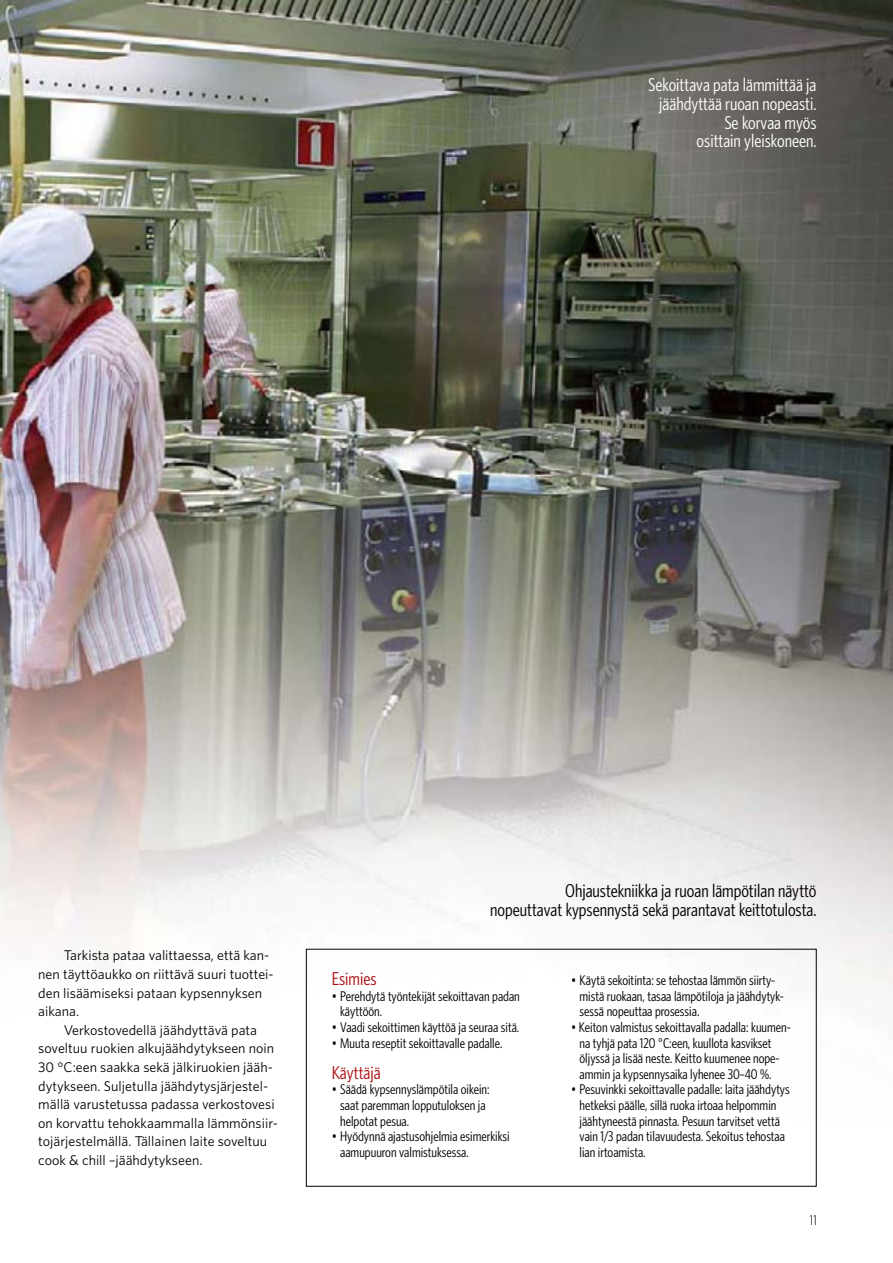
<style>
.page{position:relative;width:893px;height:1263px;background:#fff}
.page>*{position:absolute;margin:0;border:0;box-sizing:border-box;transform-origin:0 0}
.t1{font:18.6px/18.6px "Whitney Condensed";color:#000;text-align:right}
.t2{font:18.6px/18.6px "Whitney Condensed";color:#fff;text-align:right}
.t3{font:18.6px "Whitney Condensed";color:#ab0f14}
.t4{font:14.1px/15.6px "Whitney Condensed";color:#000}
.t5{font:14.1px/18.6px "Whitney";color:#000}
.t6{font:300 14.1px "Whitney Condensed";color:#000}
</style>
<div class="page">
<img style="left:0;top:0;width:893px;height:1120px">
<h1 class="t2" style="left:648px;top:75px;width:170px">Sekoittava pata lämmittää ja jäähdyttää ruoan nopeasti.<br>Se korvaa myös<br>osittain yleiskoneen.</h1>
<p class="t5" style="left:38px;top:946px;width:237px;text-indent:26px">Tarkista pataa valittaessa, että kan&shy;nen täyttöaukko on riittävä suuri tuottei&shy;den lisäämiseksi pataan kypsennyksen aikana.</p>
<p class="t5" style="left:38px;top:1020px;width:241px;text-indent:26px">Verkostovedellä jäähdyttävä pata soveltuu ruokien alkujäähdytykseen noin 30 °C:een saakka sekä jälkiruokien jääh&shy;dytykseen. Suljetulla jäähdytysjärjestel&shy;mällä varustetussa padassa verkostovesi on korvattu tehokkaammalla lämmönsiir&shy;tojärjestelmällä. Tällainen laite soveltuu cook &amp; chill –jäähdytykseen.</p>
<h1 class="t1" style="left:490px;top:881px;width:328px">Ohjaustekniikka ja ruoan lämpötilan näyttö nopeuttavat kypsennystä sekä parantavat keittotulosta.</h1>
<h1 class="t3" style="left:332px;top:967px;width:46px">Esimies</h1>
<p class="t4" style="left:340px;top:988px;width:181px;text-indent:-9px">• Perehdytä työntekijät sekoittavan padan käyttöön.</p>
<p class="t4" style="left:332px;top:1019px;width:189px">• Vaadi sekoittimen käyttöä ja seuraa sitä.</p>
<p class="t4" style="left:332px;top:1034px;width:172px">• Muuta reseptit sekoittavalle padalle.</p>
<h1 class="t3" style="left:332px;top:1061px;width:50px">Käyttäjä</h1>
<p class="t4" style="left:340px;top:1081px;width:151px;text-indent:-9px">• Säädä kypsennyslämpötila oikein: saat paremman lopputuloksen ja helpotat pesua.</p>
<p class="t4" style="left:340px;top:1128px;width:171px;text-indent:-9px">• Hyödynnä ajastusohjelmia esimerkiksi aamupuuron valmistuksessa.</p>
<p class="t4" style="left:580px;top:972px;width:206px;text-indent:-9px">• Käytä sekoitinta: se tehostaa lämmön siirty&shy;mistä ruokaan, tasaa lämpötiloja ja jäähdytyk&shy;sessä nopeuttaa prosessia.</p>
<p class="t4" style="left:580px;top:1019px;width:213px;text-indent:-9px">• Keiton valmistus sekoittavalla padalla: kuumen&shy;na tyhjä pata 120 °C:een, kuullota kasvikset öljyssä ja lisää neste. Keitto kuumenee nope&shy;ammin ja kypsennysaika lyhenee 30–40 %.</p>
<p class="t4" style="left:580px;top:1081px;width:212px;text-indent:-9px">• Pesuvinkki sekoittavalle padalle: laita jäähdytys hetkeksi päälle, sillä ruoka irtoaa helpommin jäähtyneestä pinnasta. Pesuun tarvitset vettä vain 1/3 padan tilavuudesta. Sekoitus tehostaa lian irtoamista.</p>
<p class="t6" style="left:810px;top:1212px;width:8px">11</p>
</div>
